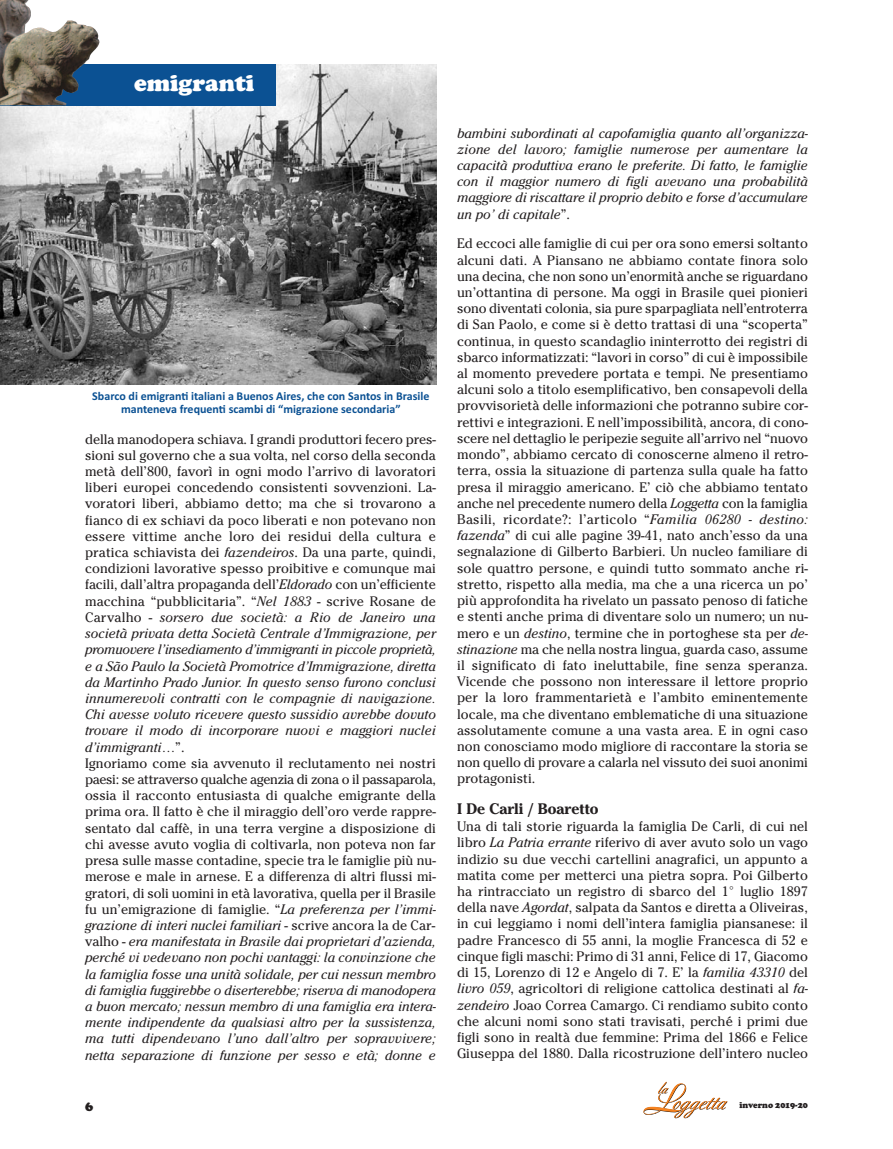
<style>
.page{position:relative;width:893px;height:1149px;background:#fff}
.page>*{position:absolute;margin:0;border:0;box-sizing:border-box;transform-origin:0 0}
.t1{font:900 24px "Cooper";color:#fff}
.t2{font:700 15px "Cheltenham S Si";color:#231f20}
.t3{font:13.5px/16.2px "Cheltenham S Si";color:#231f20;text-align:justify}
.t4{font:italic 13.5px/16.2px "Cheltenham S Si";color:#231f20;text-align:justify}
.t5{font:900 13.5px "Cooper";color:#231f20}
.t6{font:700 12px/12px "Calibri";color:#0b5193;text-align:center}
.t7{font:900 9px "Cooper";color:#231f20;scale:.95 1}
.s1{font-style:italic}
.s2{font-style:normal}
</style>
<div class="page">
<img style="left:0;top:64px;width:436px;height:320px">
<svg style="left:643px;top:1081px;width:84px;height:36px"></svg>
<div style="left:0;top:64px;width:276px;height:42px;background:#0b5193"></div>
<img style="left:0;top:0;width:100px;height:105px">
<p class="t1" style="left:134px;top:74px;width:122px">emigranti</p>
<p class="t6" style="left:92px;top:391px;width:339px">Sbarco di emigranti italiani a Buenos Aires, che con Santos in Brasile manteneva frequenti scambi di “migrazione secondaria”</p>
<p class="t3" style="left:85px;top:432px;width:352px">della manodopera schiava. I grandi produttori fecero pres&shy;sioni sul governo che a sua volta, nel corso della seconda metà dell’800, favorì in ogni modo l’arrivo di lavoratori liberi europei concedendo consistenti sovvenzioni. La&shy;voratori liberi, abbiamo detto; ma che si trovarono a fianco di ex schiavi da poco liberati e non potevano non essere vittime anche loro dei residui della cultura e pratica schiavista dei <span class="s1">fazendeiros</span>. Da una parte, quindi, condizioni lavorative spesso proibitive e comunque mai facili, dall’altra propaganda dell’<span class="s1">Eldorado</span> con un’efficiente macchina “pubblicitaria”. “<span class="s1">Nel 1883</span> - scrive Rosane de Carvalho - <span class="s1">sorsero due società: a Rio de Janeiro una società privata detta Società Centrale d’Immigrazione, per promuovere l’insediamento d’immigranti in piccole proprietà, e a São Paulo la Società Promotrice d’Immigrazione, diretta da Martinho Prado Junior. In questo senso furono conclusi innumerevoli contratti con le compagnie di navigazione.<br>Chi avesse voluto ricevere questo sussidio avrebbe dovuto trovare il modo di incorporare nuovi e maggiori nuclei d’immigranti…</span>”.</p>
<p class="t3" style="left:85px;top:756px;width:353px">Ignoriamo come sia avvenuto il reclutamento nei nostri paesi: se attraverso qualche agenzia di zona o il passaparola, ossia il racconto entusiasta di qualche emigrante della prima ora. Il fatto è che il miraggio dell’oro verde rappre&shy;sentato dal caffè, in una terra vergine a disposizione di chi avesse avuto voglia di coltivarla, non poteva non far presa sulle masse contadine, specie tra le famiglie più nu&shy;merose e male in arnese. E a differenza di altri flussi mi&shy;gratori, di soli uomini in età lavorativa, quella per il Brasile fu un’emigrazione di famiglie. “<span class="s1">La preferenza per l’immi&shy;grazione di interi nuclei familiari</span> - scrive ancora la de Car&shy;valho - <span class="s1">era manifestata in Brasile dai proprietari d’azienda, perché vi vedevano non pochi vantaggi: la convinzione che la famiglia fosse una unità solidale, per cui nessun membro di famiglia fuggirebbe o diserterebbe; riserva di manodopera a buon mercato; nessun membro di una famiglia era intera&shy;mente indipendente da qualsiasi altro per la sussistenza, ma tutti dipendevano l’uno dall’altro per sopravvivere; netta separazione di funzione per sesso e età; donne e</span></p>
<p class="t5" style="left:85px;top:1101px;width:10px">6</p>
<p class="t4" style="left:457px;top:126px;width:353px">bambini subordinati al capofamiglia quanto all’organizza&shy;zione del lavoro; famiglie numerose per aumentare la capacità produttiva erano le preferite. Di fatto, le famiglie con il maggior numero di figli avevano una probabilità maggiore di riscattare il proprio debito e forse d’accumulare un po’ di capitale<span class="s2">”.</span></p>
<p class="t3" style="left:457px;top:237px;width:353px">Ed eccoci alle famiglie di cui per ora sono emersi soltanto alcuni dati. A Piansano ne abbiamo contate finora solo una decina, che non sono un’enormità anche se riguardano un’ottantina di persone. Ma oggi in Brasile quei pionieri sono diventati colonia, sia pure sparpagliata nell’entroterra di San Paolo, e come si è detto trattasi di una “scoperta” continua, in questo scandaglio ininterrotto dei registri di sbarco informatizzati: “lavori in corso” di cui è impossibile al momento prevedere portata e tempi. Ne presentiamo alcuni solo a titolo esemplificativo, ben consapevoli della provvisorietà delle informazioni che potranno subire cor&shy;rettivi e integrazioni. E nell’impossibilità, ancora, di cono&shy;scere nel dettaglio le peripezie seguite all’arrivo nel “nuovo mondo”, abbiamo cercato di conoscerne almeno il retro&shy;terra, ossia la situazione di partenza sulla quale ha fatto presa il miraggio americano. E’ ciò che abbiamo tentato anche nel precedente numero della <span class="s1">Loggetta</span> con la famiglia Basili, ricordate?: l’articolo “<span class="s1">Familia 06280 - destino: fazenda</span>” di cui alle pagine 39-41, nato anch’esso da una segnalazione di Gilberto Barbieri. Un nucleo familiare di sole quattro persone, e quindi tutto sommato anche ri&shy;stretto, rispetto alla media, ma che a una ricerca un po’ più approfondita ha rivelato un passato penoso di fatiche e stenti anche prima di diventare solo un numero; un nu&shy;mero e un <span class="s1">destino</span>, termine che in portoghese sta per <span class="s1">de&shy;stinazione</span> ma che nella nostra lingua, guarda caso, assume il significato di fato ineluttabile, fine senza speranza.<br>Vicende che possono non interessare il lettore proprio per la loro frammentarietà e l’ambito eminentemente locale, ma che diventano emblematiche di una situazione assolutamente comune a una vasta area. E in ogni caso non conosciamo modo migliore di raccontare la storia se non quello di provare a calarla nel vissuto dei suoi anonimi protagonisti.</p>
<p class="t2" style="left:457px;top:803px;width:143px">I De Carli / Boaretto</p>
<p class="t3" style="left:457px;top:819px;width:353px">Una di tali storie riguarda la famiglia De Carli, di cui nel libro <span class="s1">La Patria errante</span> riferivo di aver avuto solo un vago indizio su due vecchi cartellini anagrafici, un appunto a matita come per metterci una pietra sopra. Poi Gilberto ha rintracciato un registro di sbarco del 1° luglio 1897 della nave <span class="s1">Agordat</span>, salpata da Santos e diretta a Oliveiras, in cui leggiamo i nomi dell’intera famiglia piansanese: il padre Francesco di 55 anni, la moglie Francesca di 52 e cinque figli maschi: Primo di 31 anni, Felice di 17, Giacomo di 15, Lorenzo di 12 e Angelo di 7. E’ la <span class="s1">familia 43310</span> del <span class="s1">livro 059</span>, agricoltori di religione cattolica destinati al <span class="s1">fa&shy;zendeiro</span> Joao Correa Camargo. Ci rendiamo subito conto che alcuni nomi sono stati travisati, perché i primi due figli sono in realtà due femmine: Prima del 1866 e Felice Giuseppa del 1880. Dalla ricostruzione dell’intero nucleo</p>
<p class="t7" style="left:739px;top:1101px;width:74px">inverno 2019-20</p>
</div>
